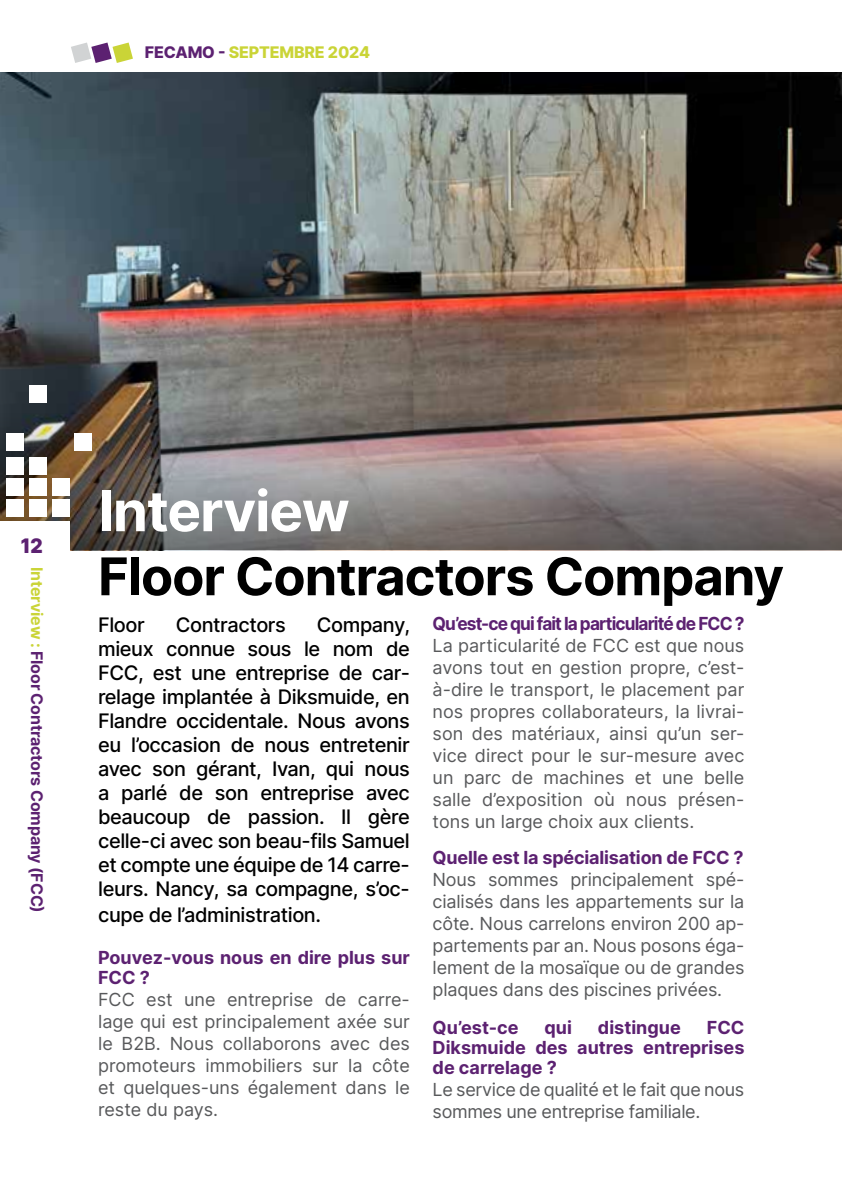
<style>
.page{position:relative;width:842px;height:1191px;background:#fff}
.page>*{position:absolute;margin:0;border:0;box-sizing:border-box;transform-origin:0 0}
.t1{font:700 56px "Inter";letter-spacing:-.02em;color:#fff}
.t2{font:700 52px "Inter";letter-spacing:-.02em;color:#000}
.t3{font:500 20px/24px "Inter";letter-spacing:-.02em;color:#000;text-align:justify}
.t4{font:900 20px "Inter";color:#5c2171;scale:.95 1}
.t5{font:18px/22px "Inter";letter-spacing:-.01em;color:#58595b;text-align:justify}
.t6{font:700 18px/20px "Inter";color:#5c2171}
.t7{font:700 18px "Inter";letter-spacing:-.05em;color:#5c2171;scale:.96 1}
.t8{font:700 16px "Inter";letter-spacing:-.01em;color:#5c2171}
.t9{font:800 16px "Inter";letter-spacing:-.01em;color:#cad437}
.s1{color:#5c2171}
.s2{color:#cad437}
</style>
<div class="page">
<img style="left:0;top:72px;width:842px;height:478px">
<img style="left:0;top:412px;width:842px;height:137px">
<svg style="left:71px;top:43px;width:62px;height:20px"></svg>
<div style="left:0;top:522px;width:69px;height:628px;background:#fff"></div>
<div style="left:52px;top:500px;width:17px;height:17px;background:#fff"></div>
<div style="left:52px;top:478px;width:17px;height:17px;background:#fff"></div>
<div style="left:29px;top:500px;width:17px;height:17px;background:#fff"></div>
<div style="left:29px;top:478px;width:17px;height:17px;background:#fff"></div>
<div style="left:29px;top:457px;width:17px;height:17px;background:#fff"></div>
<div style="left:29px;top:385px;width:17px;height:18px;background:#fff"></div>
<div style="left:74px;top:434px;width:18px;height:17px;background:#fff"></div>
<div style="left:6px;top:500px;width:17px;height:17px;background:#fff"></div>
<div style="left:6px;top:478px;width:17px;height:17px;background:#fff"></div>
<div style="left:6px;top:457px;width:17px;height:17px;background:#fff"></div>
<div style="left:6px;top:434px;width:17px;height:17px;background:#fff"></div>
<p class="t9" style="left:145px;top:41px;width:227px"><span class="s1">FECAMO -</span> SEPTEMBRE 2024</p>
<p class="t4" style="left:21px;top:531px;width:25px">12</p>
<p class="t8" style="left:49px;top:567px;width:348px;rotate:90deg"><span class="s2">Interview :</span> Floor Contractors Company (FCC)</p>
<h1 class="t1" style="left:98px;top:470px;width:253px">Interview</h1>
<h2 class="t2" style="left:98px;top:538px;width:687px">Floor Contractors Company</h2>
<p class="t3" style="left:98px;top:612px;width:48px">Floor</p>
<p class="t3" style="left:176px;top:612px;width:112px">Contractors</p>
<p class="t7" style="left:433px;top:610px;width:326px">Qu’est-ce qui fait la particularité de FCC ?</p>
<p class="t5" style="left:433px;top:634px;width:313px">La particularité de FCC est que nous avons tout en gestion propre, c’est&shy;à-dire le transport, le placement par nos propres collaborateurs, la livrai&shy;son des matériaux, ainsi qu’un ser&shy;vice direct pour le sur-mesure avec un parc de machines et une belle salle d’exposition où nous présen&shy;tons un large choix aux clients.</p>
<p class="t6" style="left:433px;top:847px;width:312px">Quelle est la spécialisation de FCC ?</p>
<p class="t5" style="left:433px;top:868px;width:313px">Nous sommes principalement spé&shy;cialisés dans les appartements sur la côte. Nous carrelons environ 200 ap&shy;partements par an. Nous posons éga&shy;lement de la mosaïque ou de grandes plaques dans des piscines privées.</p>
<p class="t6" style="left:433px;top:1017px;width:87px">Qu’est-ce</p>
<p class="t6" style="left:544px;top:1017px;width:29px">qui</p>
<p class="t6" style="left:598px;top:1017px;width:84px">distingue</p>
<p class="t3" style="left:98px;top:612px;width:313px;text-indent:219px">Company, mieux connue sous le nom de FCC, est une entreprise de car&shy;relage implantée à Diksmuide, en Flandre occidentale. Nous avons eu l’occasion de nous entretenir avec son gérant, Ivan, qui nous a parlé de son entreprise avec beaucoup de passion. Il gère celle-ci avec son beau-fils Samuel et compte une équipe de 14 carre&shy;leurs. Nancy, sa compagne, s’oc-</p>
<p class="t3" style="left:98px;top:902px;width:225px">cupe de l’administration.</p>
<p class="t6" style="left:98px;top:947px;width:313px">Pouvez-vous nous en dire plus sur<br>FCC ?</p>
<p class="t5" style="left:98px;top:988px;width:313px">FCC est une entreprise de carre&shy;lage qui est principalement axée sur le B2B. Nous collaborons avec des promoteurs immobiliers sur la côte et quelques-uns également dans le reste du pays.</p>
<p class="t6" style="left:433px;top:1017px;width:313px;text-align:justify;text-indent:274px">FCC Diksmuide des autres entreprises de carrelage ?</p>
<p class="t5" style="left:433px;top:1078px;width:313px">Le service de qualité et le fait que nous sommes une entreprise familiale.</p>
</div>
